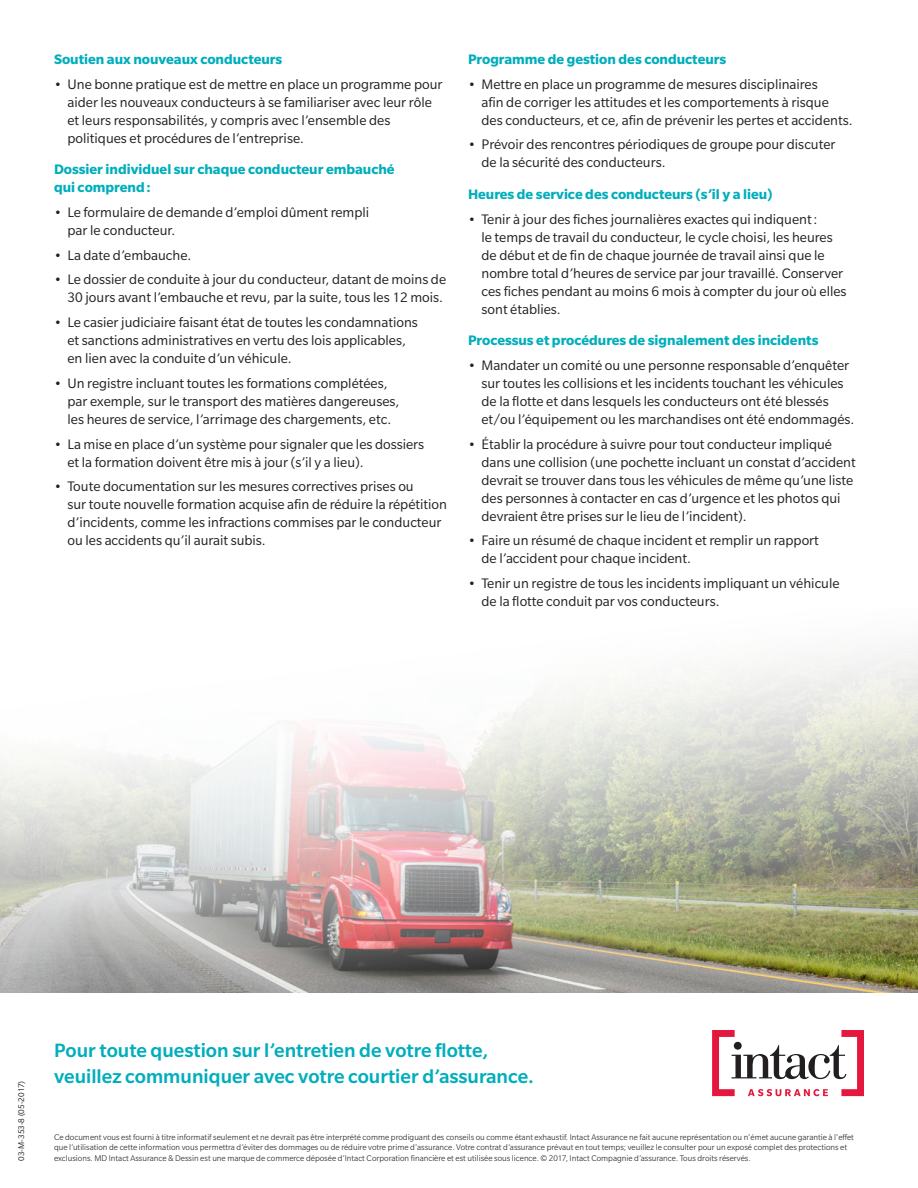
<style>
.page{position:relative;width:918px;height:1188px;background:#fff}
.page>*{position:absolute;margin:0;border:0;box-sizing:border-box;transform-origin:0 0}
.t1{font:500 21px/25.2px "Slate Std";color:#00aebc}
.t2{font:15px/18px "Slate Std";color:#231f20}
.t3{font:700 15px/18px "Slate Std";color:#00aebc}
.t4{font:300 9px/10.5px "Slate Std";color:#231f20}
.t5{font:9px "Slate Std";color:#231f20}
</style>
<div class="page">
<svg style="left:712px;top:1030px;width:152px;height:66px"></svg>
<img style="left:0;top:650px;width:918px;height:342px">
<p class="t3" style="left:54px;top:50px;width:230px">Soutien aux nouveaux conducteurs</p>
<p class="t2" style="left:68px;top:75px;width:377px;text-indent:-14px">• Une bonne pratique est de mettre en place un programme pour aider les nouveaux conducteurs à se familiariser avec leur rôle et leurs responsabilités, y compris avec l’ensemble des politiques et procédures de l’entreprise.</p>
<p class="t3" style="left:54px;top:160px;width:342px">Dossier individuel sur chaque conducteur embauché qui comprend:</p>
<p class="t2" style="left:68px;top:203px;width:303px;text-indent:-14px">• Le formulaire de demande d’emploi dûment rempli par le conducteur.</p>
<p class="t2" style="left:54px;top:246px;width:139px">• La date d’embauche.</p>
<p class="t2" style="left:54px;top:270px;width:394px;text-align:right">• Le dossier de conduite à jour du conducteur, datant de moins de<br>30 jours avant l’embauche et revu, par la suite, tous les 12 mois.</p>
<p class="t2" style="left:68px;top:313px;width:352px;text-indent:-14px">• Le casier judiciaire faisant état de toutes les condamnations et sanctions administratives en vertu des lois applicables, en lien avec la conduite d’un véhicule.</p>
<p class="t2" style="left:68px;top:374px;width:333px;text-indent:-14px">• Un registre incluant toutes les formations complétées, par exemple, sur le transport des matières dangereuses, les heures de service, l’arrimage des chargements, etc.</p>
<p class="t2" style="left:68px;top:435px;width:358px;text-indent:-14px">• La mise en place d’un système pour signaler que les dossiers et la formation doivent être mis à jour (s’il y a lieu).</p>
<p class="t2" style="left:68px;top:477px;width:381px;text-indent:-14px">• Toute documentation sur les mesures correctives prises ou<br>sur toute nouvelle formation acquise afin de réduire la répétition d’incidents, comme les infractions commises par le conducteur ou les accidents qu’il aurait subis.</p>
<p class="t3" style="left:468px;top:50px;width:260px">Programme de gestion des conducteurs</p>
<p class="t2" style="left:482px;top:75px;width:373px;text-indent:-14px">• Mettre en place un programme de mesures disciplinaires<br>afin de corriger les attitudes et les comportements à risque des conducteurs, et ce, afin de prévenir les pertes et accidents.</p>
<p class="t2" style="left:482px;top:135px;width:356px;text-indent:-14px">• Prévoir des rencontres périodiques de groupe pour discuter de la sécurité des conducteurs.</p>
<p class="t3" style="left:468px;top:185px;width:306px">Heures de service des conducteurs (s’il y a lieu)</p>
<p class="t2" style="left:482px;top:210px;width:367px;text-indent:-14px">• Tenir à jour des fiches journalières exactes qui indiquent:<br>le temps de travail du conducteur, le cycle choisi, les heures de début et de fin de chaque journée de travail ainsi que le nombre total d’heures de service par jour travaillé. Conserver ces fiches pendant au moins 6 mois à compter du jour où elles sont établies.</p>
<p class="t3" style="left:468px;top:331px;width:352px">Processus et procédures de signalement des incidents</p>
<p class="t2" style="left:482px;top:356px;width:374px;text-indent:-14px">• Mandater un comité ou une personne responsable d’enquêter sur toutes les collisions et les incidents touchant les véhicules de la flotte et dans lesquels les conducteurs ont été blessés et/ou l’équipement ou les marchandises ont été endommagés.</p>
<p class="t2" style="left:482px;top:435px;width:376px;text-indent:-14px">• Établir la procédure à suivre pour tout conducteur impliqué dans une collision (une pochette incluant un constat d’accident devrait se trouver dans tous les véhicules de même qu’une liste des personnes à contacter en cas d’urgence et les photos qui devraient être prises sur le lieu de l’incident).</p>
<p class="t2" style="left:482px;top:531px;width:339px;text-indent:-14px">• Faire un résumé de chaque incident et remplir un rapport de l’accident pour chaque incident.</p>
<p class="t2" style="left:482px;top:574px;width:360px;text-indent:-14px">• Tenir un registre de tous les incidents impliquant un véhicule de la flotte conduit par vos conducteurs.</p>
<p class="t5" style="left:17px;top:1161px;width:82px;rotate:-90deg">03-M-353-8 (05-2017)</p>
<p class="t1" style="left:54px;top:1038px;width:482px">Pour toute question sur l’entretien de votre flotte, veuillez communiquer avec votre courtier d’assurance.</p>
<p class="t4" style="left:54px;top:1132px;width:802px">Ce document vous est fourni à titre informatif seulement et ne devrait pas être interprété comme prodiguant des conseils ou comme étant exhaustif. Intact Assurance ne fait aucune représentation ou n'émet aucune garantie à l'effet que l’utilisation de cette information vous permettra d’éviter des dommages ou de réduire votre prime d'assurance. Votre contrat d’assurance prévaut en tout temps; veuillez le consulter pour un exposé complet des protections et exclusions. MD Intact Assurance &amp; Dessin est une marque de commerce déposée d’Intact Corporation financière et est utilisée sous licence. © 2017, Intact Compagnie d’assurance. Tous droits réservés.</p>
</div>
